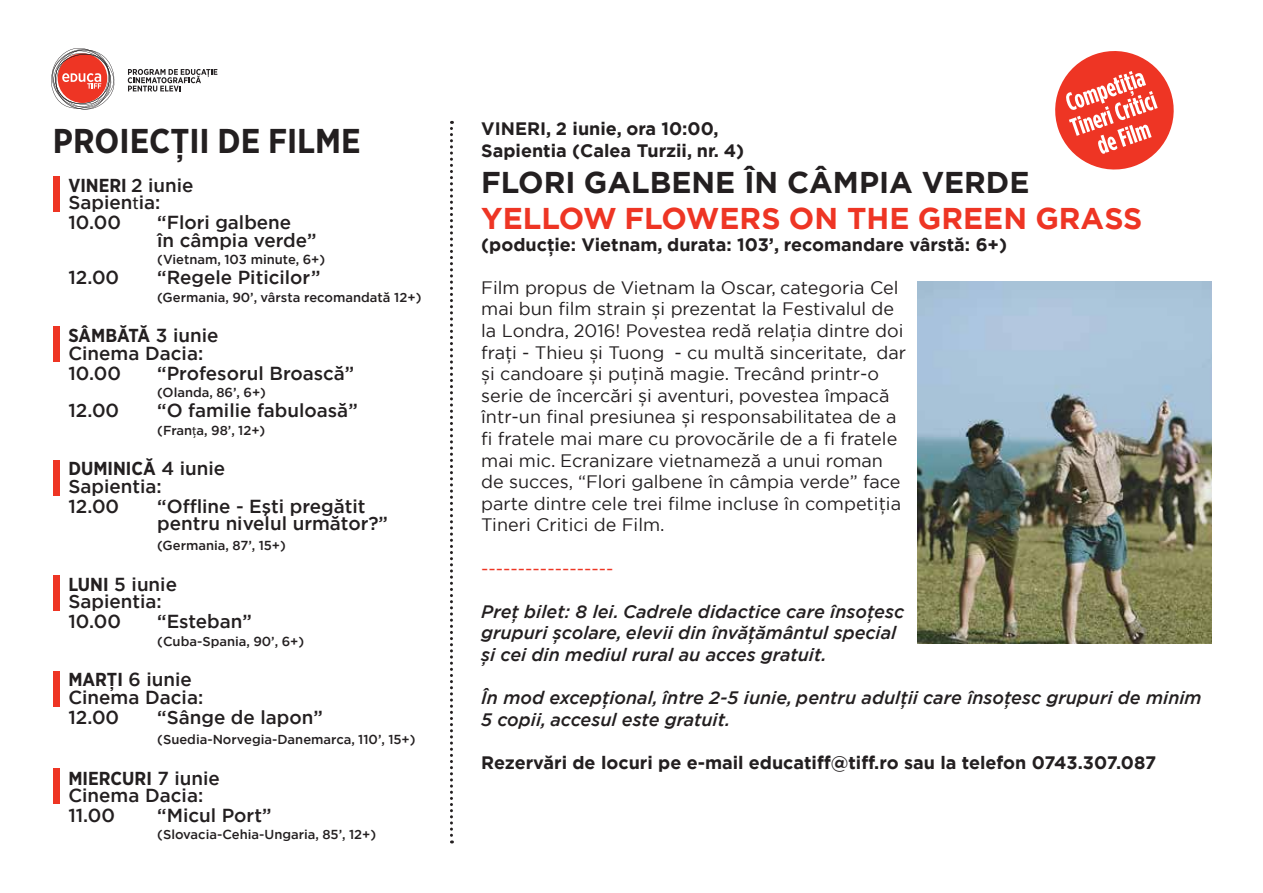
<style>
.page{position:relative;width:1263px;height:893px;background:#fff}
.page>*{position:absolute;margin:0;border:0;box-sizing:border-box;transform-origin:0 0}
.t1{font:700 34.35px "Gotham Narrow";color:#231f20}
.t2{font:700 30px "Gotham";color:#ee3524}
.t3{font:700 30px "Gotham";color:#231f20}
.t4{font:500 18.75px/20.2px "Gotham";color:#231f20}
.t5{font:700 18.75px "Gotham Narrow";color:#231f20}
.t6{font:18px/21.6px "Gotham";color:#231f20}
.t7{font:italic 500 18px/21.6px "Gotham";color:#231f20}
.t8{font:700 18px/21.6px "Gotham";color:#231f20}
.t9{font:18px "Gotham";color:#ee3524}
.t10{font:500 13.05px "Gotham";color:#231f20}
.s1{font-family:"Gotham";font-weight:500}
.s2{font-family:"Myriad Pro";font-weight:400}
.s3{font-family:"Gotham Narrow";font-weight:700}
</style>
<div class="page">
<svg style="left:51px;top:48px;width:64px;height:61px"></svg>
<svg style="left:128px;top:69px;width:89px;height:23px"></svg>
<div style="left:53px;top:176px;width:7px;height:36px;background:#ee3524"></div>
<div style="left:53px;top:326px;width:7px;height:36px;background:#ee3524"></div>
<div style="left:53px;top:460px;width:7px;height:36px;background:#ee3524"></div>
<div style="left:53px;top:575px;width:7px;height:36px;background:#ee3524"></div>
<div style="left:53px;top:671px;width:7px;height:36px;background:#ee3524"></div>
<div style="left:53px;top:768px;width:7px;height:36px;background:#ee3524"></div>
<svg style="left:450px;top:121px;width:3px;height:722px"></svg>
<img style="left:918px;top:281px;width:294px;height:362px">
<svg style="left:1055px;top:51px;width:119px;height:119px"></svg>
<h1 class="t1" style="left:53px;top:119px;width:309px">PROIECŢII DE FILME</h1>
<p class="t8" style="left:481px;top:118px;width:264px">VINERI, 2 iunie, ora 10:00,<br>Sapientia (Calea Turzii, nr. 4)</p>
<h2 class="t3" style="left:481px;top:162px;width:550px">FLORI GALBENE ÎN CÂMPIA VERDE</h2>
<h2 class="t2" style="left:481px;top:198px;width:663px">YELLOW FLOWERS ON THE GREEN GRASS</h2>
<p class="t8" style="left:481px;top:233px;width:527px">(poducţie: Vietnam, durata: 103’, recomandare vârstă: 6+)</p>
<p class="t6" style="left:481px;top:276px;width:426px">Film propus de Vietnam la Oscar, categoria Cel mai bun film strain și prezentat la Festivalul de la Londra, 2016! Povestea redă relaţia dintre doi fraţi - Thieu și Tuong - cu multă sinceritate, dar și candoare și puţină magie. Trecând printr-o serie de încercări și aventuri, povestea împacă într-un final presiunea și responsabilitatea de a fi fratele mai mare cu provocările de a fi fratele mai mic. Ecranizare vietnameză a unui roman de succes, “Flori galbene în câmpia verde” face parte dintre cele trei filme incluse în competiţia Tineri Critici de Film.</p>
<p class="t9" style="left:481px;top:557px;width:134px">------------------</p>
<p class="t7" style="left:481px;top:600px;width:424px">Preţ bilet: 8 lei. Cadrele didactice care însoţesc grupuri școlare, elevii din învăţământul special și cei din mediul rural au acces gratuit.</p>
<p class="t7" style="left:481px;top:687px;width:722px">În mod excepţional, între 2-5 iunie, pentru adulţii care însoţesc grupuri de minim<br>5 copii, accesul este gratuit.</p>
<p class="t8" style="left:481px;top:752px;width:677px">Rezervări de locuri pe e-mail educatiff@tiff.ro sau la telefon 0743.307.087</p>
<p class="t5" style="left:68px;top:173px;width:127px">VINERI <span class="s1">2 iunie</span></p>
<p class="t4" style="left:68px;top:192px;width:93px">Sapien<span class="s2">t</span>ia:<br>10.00</p>
<p class="t4" style="left:157px;top:214px;width:161px;line-height:17.4px">“Flori galbene<br>în câmpia verde”</p>
<p class="t10" style="left:157px;top:251px;width:169px">(Vietnam, 103 minute, 6+)</p>
<p class="t4" style="left:68px;top:267px;width:52px">12.00</p>
<p class="t4" style="left:157px;top:267px;width:165px">“Regele Piticilor”</p>
<p class="t10" style="left:157px;top:289px;width:266px">(Germania, 90’, vârsta recomandată 12+)</p>
<p class="t5" style="left:68px;top:324px;width:151px">SÂMBĂTĂ <span class="s1">3 iunie</span></p>
<p class="t4" style="left:68px;top:343px;width:136px">Cinema Dacia:<br>10.00</p>
<p class="t4" style="left:157px;top:363px;width:199px">“Profesorul Broască”</p>
<p class="t10" style="left:157px;top:384px;width:110px">(Olanda, 86’, 6+)</p>
<p class="t4" style="left:68px;top:400px;width:52px">12.00</p>
<p class="t4" style="left:157px;top:400px;width:202px">“O familie fabuloasă”</p>
<p class="t10" style="left:157px;top:422px;width:110px">(Fran<span class="s2">ț</span>a, 98’, 12+)</p>
<p class="t5" style="left:68px;top:457px;width:158px">DUMINICĂ <span class="s1">4 iunie</span></p>
<p class="t4" style="left:68px;top:476px;width:95px">Sapientia:<br>12.00</p>
<p class="t4" style="left:157px;top:497px;width:232px;line-height:17.4px">“Offline - Eşti pregătit pentru nivelul următor?”</p>
<p class="t10" style="left:157px;top:537px;width:130px">(Germania, 87’, 15+)</p>
<p class="t4" style="left:68px;top:575px;width:110px;line-height:17.4px"><span class="s3">LUNI</span> 5 iunie<br>Sapientia:</p>
<p class="t4" style="left:68px;top:611px;width:54px">10.00</p>
<p class="t4" style="left:157px;top:611px;width:96px">“Esteban”</p>
<p class="t10" style="left:157px;top:633px;width:148px">(Cuba-Spania, 90’, 6+)</p>
<p class="t4" style="left:68px;top:671px;width:136px;line-height:17.4px"><span class="s3">MARŢI</span> 6 iunie<br>Cinema Dacia:</p>
<p class="t4" style="left:68px;top:707px;width:52px">12.00</p>
<p class="t4" style="left:157px;top:707px;width:167px">“Sânge de lapon”</p>
<p class="t10" style="left:157px;top:731px;width:260px">(Suedia-Norvegia-Danemarca, 110’, 15+)</p>
<p class="t5" style="left:68px;top:766px;width:153px">MIERCURI <span class="s1">7 iunie</span></p>
<p class="t4" style="left:68px;top:785px;width:136px">Cinema Dacia:<br>11.00</p>
<p class="t4" style="left:157px;top:805px;width:116px">“Micul Port”</p>
<p class="t10" style="left:157px;top:826px;width:220px">(Slovacia-Cehia-Ungaria, 85’, 12+)</p>
</div>
